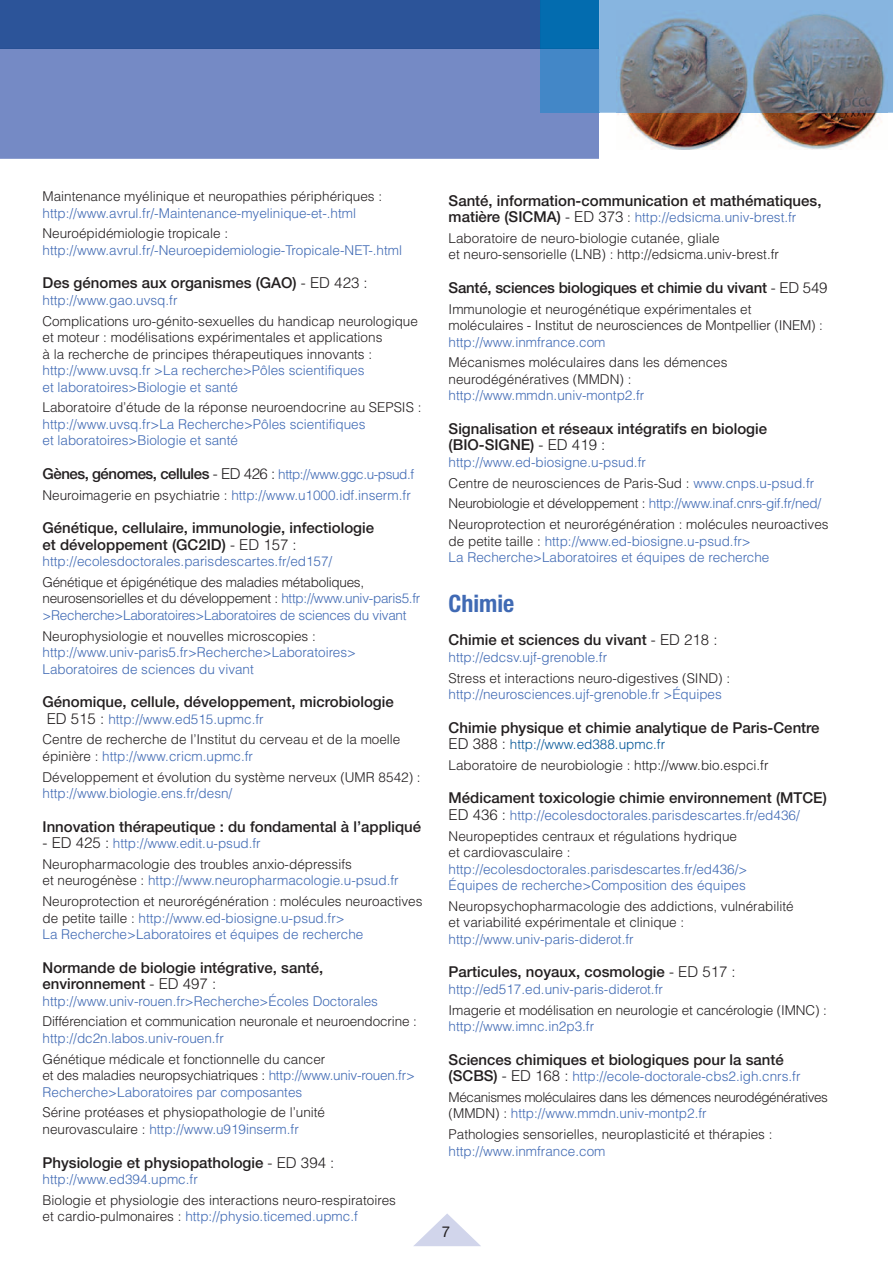
<style>
.page{position:relative;width:893px;height:1263px;background:#fff}
.page>*{position:absolute;margin:0;border:0;box-sizing:border-box;transform-origin:0 0}
.t1{font:700 condensed 24px "Helvetica Neue";color:#406ab4}
.t2{font:500 15px/16.5px "Helvetica Neue";color:#231f20}
.t3{font:15px "Helvetica Neue";color:#231f20}
.t4{font:300 13.5px/20.7px "Helvetica";color:#231f20}
.t5{font:300 13.5px/16.5px "Helvetica";color:#406ab4}
.t6{font:300 13.5px/16.5px "Helvetica";letter-spacing:-.02em;color:#231f20}
.t7{font:300 13.5px/20.7px "Helvetica";letter-spacing:-.03em;color:#231f20}
.s1{font-family:"Helvetica";font-weight:300}
.s2{font-family:"Helvetica Neue";font-weight:500;font-size:15px;color:#231f20}
.s3{font-size:15px;color:#231f20}
.s4{color:#231f20}
.s5{color:#406ab4}
.s6{font-size:15px}
.s7{font-family:"Helvetica Neue";font-weight:500;font-size:15px}
.s8{color:#005495}
</style>
<div class="page">
<div style="left:0;top:113px;width:599px;height:46px;background:#758ac5"></div>
<img style="left:617px;top:113px;width:265px;height:36px">
<svg style="left:414px;top:1213px;width:67px;height:33px"></svg>
<svg style="left:0;top:0;width:893px;height:113px;background:#5578b6"></svg>
<img style="left:617px;top:11px;width:271px;height:102px">
<p class="t4" style="left:43px;top:185px;width:341px">Maintenance myélinique et neuropathies périphériques :</p>
<p class="t5" style="left:43px;top:204px;width:315px">http://www.avrul.fr/-Maintenance-myelinique-et-.html</p>
<p class="t4" style="left:43px;top:223px;width:187px">Neuroépidémiologie tropicale :</p>
<p class="t5" style="left:43px;top:241px;width:361px">http://www.avrul.fr/-Neuroepidemiologie-Tropicale-NET-.html</p>
<p class="t2" style="left:43px;top:274px;width:327px">Des génomes aux organismes (GAO) <span class="s1">- ED 423 :</span></p>
<p class="t5" style="left:43px;top:291px;width:137px">http://www.gao.uvsq.fr</p>
<p class="t4" style="left:43px;top:312px;width:377px;line-height:16.5px">Complications uro-génito-sexuelles du handicap neurologique et moteur : modélisations expérimentales et applications<br>à la recherche de principes thérapeutiques innovants :</p>
<p class="t5" style="left:43px;top:361px;width:323px">http://www.uvsq.fr &gt;La recherche&gt;Pôles scientifiques et laboratoires&gt;Biologie et santé</p>
<p class="t4" style="left:43px;top:397px;width:380px">Laboratoire d’étude de la réponse neuroendocrine au SEPSIS :</p>
<p class="t5" style="left:43px;top:415px;width:324px">http://www.uvsq.fr&gt;La Recherche&gt;Pôles scientifiques et laboratoires&gt;Biologie et santé</p>
<p class="t5" style="left:43px;top:463px;width:373px;line-height:20.7px"><span class="s2">Gènes, génomes, cellules</span> <span class="s3">- ED 426 :</span> http://www.ggc.u-psud.f<br><span class="s4">Neuroimagerie en psychiatrie :</span> http://www.u1000.idf.inserm.fr</p>
<p class="t2" style="left:43px;top:519px;width:333px">Génétique, cellulaire, immunologie, infectiologie et développement (GC2ID) <span class="s1">- ED 157 :</span></p>
<p class="t5" style="left:43px;top:552px;width:291px">http://ecolesdoctorales.parisdescartes.fr/ed157/</p>
<p class="t6" style="left:43px;top:573px;width:379px">Génétique et épigénétique des maladies métaboliques, neurosensorielles et du développement : <span class="s5">http://www.univ-paris5.fr &gt;Recherche&gt;Laboratoires&gt;Laboratoires de sciences du vivant</span></p>
<p class="t4" style="left:43px;top:625px;width:275px">Neurophysiologie et nouvelles microscopies :</p>
<p class="t5" style="left:43px;top:643px;width:315px">http://www.univ-paris5.fr&gt;Recherche&gt;Laboratoires&gt;<br>Laboratoires de sciences du vivant</p>
<p class="t2" style="left:43px;top:693px;width:353px">Génomique, cellule, développement, microbiologie</p>
<p class="t4" style="left:43px;top:708px;width:359px;text-indent:4px"><span class="s6">ED 515 :</span> <span class="s5">http://www.ed515.upmc.fr<br></span>Centre de recherche de l’Institut du cerveau et de la moelle</p>
<p class="t4" style="left:43px;top:745px;width:380px">épinière : <span class="s5">http://www.cricm.upmc.fr<br></span>Développement et évolution du système nerveux (UMR 8542) :</p>
<p class="t5" style="left:43px;top:784px;width:191px">http://www.biologie.ens.fr/desn/</p>
<p class="t2" style="left:43px;top:817px;width:380px">Innovation thérapeutique : du fondamental à l’appliqué</p>
<p class="t4" style="left:43px;top:832px;width:311px"><span class="s6">- ED 425 :</span> <span class="s5">http://www.edit.u-psud.fr<br></span>Neuropharmacologie des troubles anxio-dépressifs</p>
<p class="t4" style="left:43px;top:870px;width:381px">et neurogénèse : <span class="s5">http://www.neuropharmacologie.u-psud.fr<br></span>Neuroprotection et neurorégénération : molécules neuroactives</p>
<p class="t5" style="left:43px;top:909px;width:322px"><span class="s4">de petite taille :</span> http://www.ed-biosigne.u-psud.fr&gt;<br>La Recherche&gt;Laboratoires et équipes de recherche</p>
<p class="t2" style="left:43px;top:958px;width:282px">Normande de biologie intégrative, santé, environnement <span class="s1">- ED 497 :</span></p>
<p class="t5" style="left:43px;top:992px;width:337px">http://www.univ-rouen.fr&gt;Recherche&gt;Écoles Doctorales</p>
<p class="t4" style="left:43px;top:1011px;width:376px">Différenciation et communication neuronale et neuroendocrine :</p>
<p class="t5" style="left:43px;top:1029px;width:183px">http://dc2n.labos.univ-rouen.fr</p>
<p class="t4" style="left:43px;top:1050px;width:374px;line-height:16.5px">Génétique médicale et fonctionnelle du cancer<br>et des maladies neuropsychiatriques : <span class="s5">http://www.univ-rouen.fr&gt;<br>Recherche&gt;Laboratoires par composantes</span></p>
<p class="t4" style="left:43px;top:1104px;width:284px;line-height:16.5px">Sérine protéases et physiopathologie de l’unité neurovasculaire : <span class="s5">http://www.u919inserm.fr</span></p>
<p class="t2" style="left:43px;top:1153px;width:293px">Physiologie et physiopathologie <span class="s1">- ED 394 :</span></p>
<p class="t5" style="left:43px;top:1170px;width:157px">http://www.ed394.upmc.fr</p>
<p class="t4" style="left:43px;top:1191px;width:355px;line-height:16.5px">Biologie et physiologie des interactions neuro-respiratoires et cardio-pulmonaires : <span class="s5">http://physio.ticemed.upmc.f</span></p>
<p class="t2" style="left:449px;top:191px;width:374px">Santé, information-communication et mathématiques,</p>
<p class="t4" style="left:449px;top:206px;width:349px"><span class="s7">matière (SICMA)</span> <span class="s6">- ED 373</span> : <span class="s5">http://edsicma.univ-brest.fr<br></span>Laboratoire de neuro-biologie cutanée, gliale</p>
<p class="t4" style="left:449px;top:244px;width:332px">et neuro-sensorielle (LNB) : http://edsicma.univ-brest.fr</p>
<p class="t2" style="left:449px;top:279px;width:380px">Santé, sciences biologiques et chimie du vivant <span class="s1">- ED 549</span></p>
<p class="t4" style="left:449px;top:300px;width:376px;line-height:16.5px">Immunologie et neurogénétique expérimentales et moléculaires - Institut de neurosciences de Montpellier (INEM) :</p>
<p class="t5" style="left:449px;top:333px;width:158px">http://www.inmfrance.com</p>
<p class="t4" style="left:449px;top:354px;width:280px;line-height:16.5px">Mécanismes moléculaires dans les démences neurodégénératives (MMDN) :</p>
<p class="t5" style="left:449px;top:387px;width:197px">http://www.mmdn.univ-montp2.fr</p>
<p class="t2" style="left:449px;top:420px;width:320px">Signalisation et réseaux intégratifs en biologie (BIO-SIGNE) <span class="s1">- ED 419 :</span></p>
<p class="t4" style="left:449px;top:451px;width:381px"><span class="s5">http://www.ed-biosigne.u-psud.fr<br></span>Centre de neurosciences de Paris-Sud : <span class="s5">www.cnps.u-psud.fr </span>Neurobiologie et développement : <span class="s5">http://www.inaf.cnrs-gif.fr/ned/ </span>Neuroprotection et neurorégénération : molécules neuroactives</p>
<p class="t5" style="left:449px;top:532px;width:322px"><span class="s4">de petite taille :</span> http://www.ed-biosigne.u-psud.fr&gt;<br>La Recherche&gt;Laboratoires et équipes de recherche</p>
<h1 class="t1" style="left:449px;top:583px;width:67px">Chimie</h1>
<p class="t2" style="left:449px;top:631px;width:270px">Chimie et sciences du vivant <span class="s1">- ED 218 :</span></p>
<p class="t5" style="left:449px;top:648px;width:160px">http://edcsv.ujf-grenoble.fr</p>
<p class="t4" style="left:449px;top:667px;width:283px">Stress et interactions neuro-digestives (SIND) :</p>
<p class="t5" style="left:449px;top:685px;width:275px">http://neurosciences.ujf-grenoble.fr &gt;Équipes</p>
<p class="t2" style="left:449px;top:718px;width:372px">Chimie physique et chimie analytique de Paris-Centre</p>
<p class="t4" style="left:449px;top:733px;width:321px"><span class="s6">ED 388 :</span> <span class="s8">http://www.ed388.upmc.fr<br></span>Laboratoire de neurobiologie : http://www.bio.espci.fr</p>
<p class="t2" style="left:449px;top:789px;width:380px">Médicament toxicologie chimie environnement (MTCE)</p>
<p class="t5" style="left:449px;top:804px;width:353px;line-height:20.7px"><span class="s3">ED 436 :</span> http://ecolesdoctorales.parisdescartes.fr/ed436/<br><span class="s4">Neuropeptides centraux et régulations hydrique</span></p>
<p class="t4" style="left:449px;top:841px;width:123px">et cardiovasculaire :</p>
<p class="t5" style="left:449px;top:860px;width:300px">http://ecolesdoctorales.parisdescartes.fr/ed436/&gt;<br>Équipes de recherche&gt;Composition des équipes</p>
<p class="t4" style="left:449px;top:897px;width:347px;line-height:16.5px">Neuropsychopharmacologie des addictions, vulnérabilité et variabilité expérimentale et clinique :</p>
<p class="t5" style="left:449px;top:930px;width:187px">http://www.univ-paris-diderot.fr</p>
<p class="t2" style="left:449px;top:963px;width:289px">Particules, noyaux, cosmologie <span class="s1">- ED 517 :</span></p>
<p class="t5" style="left:449px;top:980px;width:216px">http://ed517.ed.univ-paris-diderot.fr</p>
<p class="t4" style="left:449px;top:999px;width:380px">Imagerie et modélisation en neurologie et cancérologie (IMNC) :</p>
<p class="t5" style="left:449px;top:1017px;width:147px">http://www.imnc.in2p3.fr</p>
<p class="t2" style="left:449px;top:1050px;width:337px">Sciences chimiques et biologiques pour la santé</p>
<p class="t7" style="left:449px;top:1065px;width:381px"><span class="s7">(SCBS)</span> <span class="s6">- ED 168 :</span> <span class="s5">http://ecole-doctorale-cbs2.igh.cnrs.fr<br></span>Mécanismes moléculaires dans les démences neurodégénératives</p>
<p class="t4" style="left:449px;top:1102px;width:325px">(MMDN) : <span class="s5">http://www.mmdn.univ-montp2.fr<br></span>Pathologies sensorielles, neuroplasticité et thérapies :</p>
<p class="t5" style="left:449px;top:1142px;width:158px">http://www.inmfrance.com</p>
<p class="t3" style="left:442px;top:1226px;width:10px">7</p>
</div>
